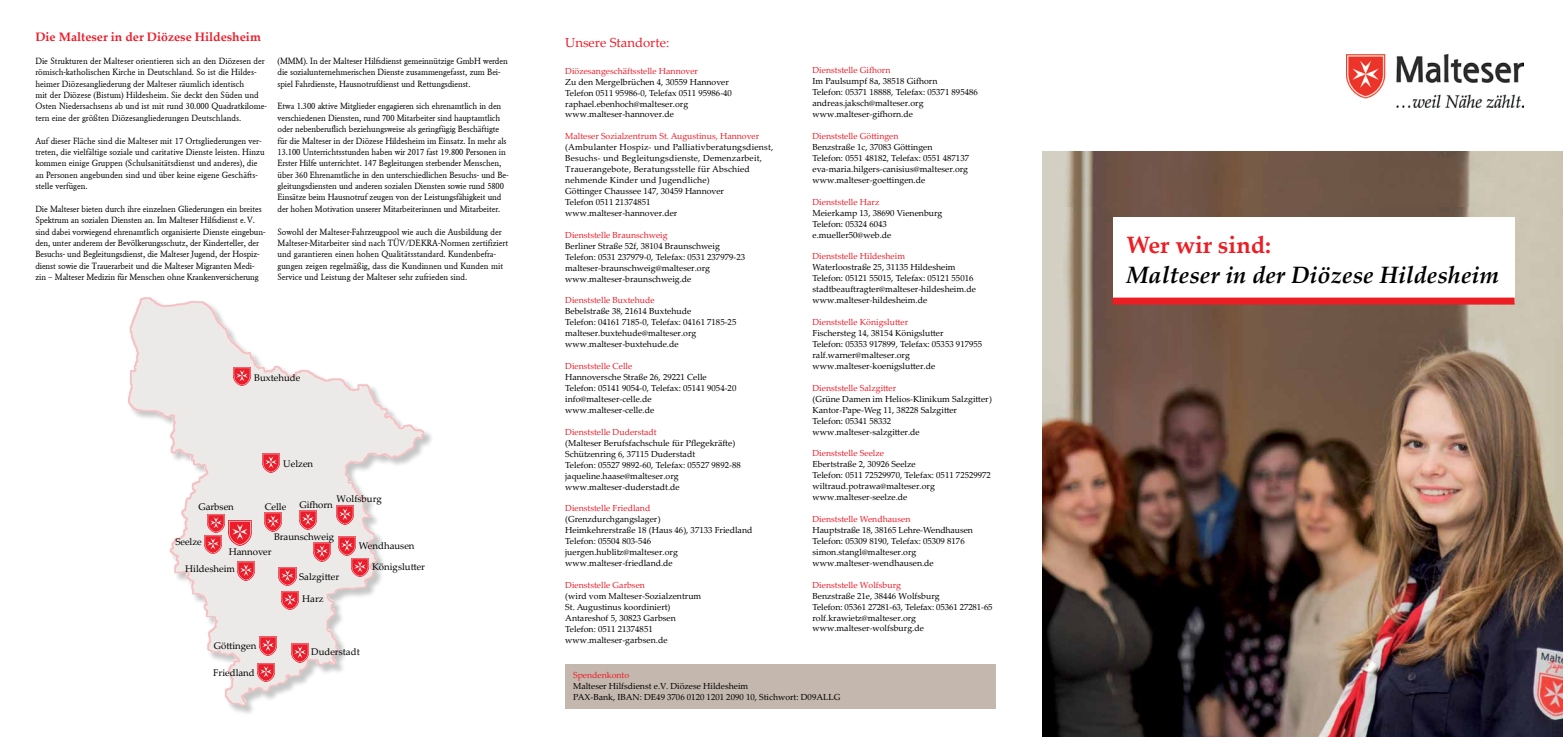
<style>
.page{position:relative;width:1563px;height:737px;background:#fff}
.page>*{position:absolute;margin:0;border:0;box-sizing:border-box;transform-origin:0 0}
.t1{font:italic 700 23.62px "Palatino Linotype";color:#000}
.t2{font:700 23.62px "Palatino Linotype";color:#ed1d24}
.t3{font:13.12px "Palatino Linotype";color:#ed1c29}
.t4{font:700 12.25px "Palatino Linotype";color:#ed1c29}
.t5{font:9.62px/20.5px "Palatino Linotype";color:#000}
.t6{font:8.75px/10.9px "Palatino Linotype";color:#000}
.t7{font:8.75px/11.4px "Malteser Garamond Standard";letter-spacing:-.01em;color:#000}
.t8{font:8.75px "Palatino Linotype";color:#ed1c29}
.t9{font:8.75px/10.9px "Palatino Linotype";letter-spacing:.02em;color:#000}
</style>
<div class="page">
<img style="left:1042px;top:206px;width:521px;height:531px">
<div style="left:128px;top:297px;width:306px;height:419px;background:#000;opacity:.75"></div>
<img style="left:128px;top:297px;width:77px;height:240px">
<img style="left:234px;top:367px;width:17px;height:19px">
<img style="left:264px;top:512px;width:17px;height:19px">
<img style="left:300px;top:510px;width:17px;height:19px">
<img style="left:337px;top:505px;width:17px;height:19px">
<img style="left:228px;top:520px;width:23px;height:25px">
<img style="left:207px;top:514px;width:17px;height:19px">
<img style="left:237px;top:561px;width:18px;height:19px">
<img style="left:257px;top:663px;width:17px;height:18px">
<img style="left:259px;top:636px;width:17px;height:19px">
<img style="left:291px;top:644px;width:18px;height:18px">
<img style="left:338px;top:536px;width:18px;height:19px">
<img style="left:351px;top:558px;width:18px;height:19px">
<img style="left:313px;top:543px;width:17px;height:18px">
<img style="left:279px;top:567px;width:17px;height:18px">
<img style="left:263px;top:453px;width:17px;height:19px">
<img style="left:204px;top:535px;width:18px;height:19px">
<div style="left:565px;top:663px;width:430px;height:45px;background:#c4b7ad"></div>
<img style="left:282px;top:591px;width:17px;height:19px">
<img style="left:1346px;top:55px;width:177px;height:52px">
<div style="left:1112px;top:217px;width:402px;height:86px;background:#fff"></div>
<div style="left:1112px;top:297px;width:402px;height:7px;background:#ed1d24"></div>
<img style="left:1042px;top:152px;width:521px;height:54px">
<h3 class="t4" style="left:35px;top:28px;width:227px">Die Malteser in der Diözese Hildesheim</h3>
<p class="t7" style="left:35px;top:55px;width:233px">Die Strukturen der Malteser orientieren sich an den Diözesen der römisch-katholischen Kirche in Deutschland. So ist die Hildes&shy;heimer Diözesangliederung der Malteser räumlich identisch<br>mit der Diözese (Bistum) Hildesheim. Sie deckt den Süden und Osten Niedersachsens ab und ist mit rund 30.000 Quadratkilome&shy;tern eine der größten Diözesangliederungen Deutschlands.</p>
<p class="t7" style="left:35px;top:135px;width:231px">Auf dieser Fläche sind die Malteser mit 17 Ortsgliederungen ver&shy;treten, die vielfältige soziale und caritative Dienste leisten. Hinzu kommen einige Gruppen (Schulsanitätsdienst und anderes), die an Personen angebunden sind und über keine eigene Geschäfts&shy;stelle verfügen.</p>
<p class="t7" style="left:35px;top:203px;width:231px">Die Malteser bieten durch ihre einzelnen Gliederungen ein breites Spektrum an sozialen Diensten an. Im Malteser Hilfsdienst e. V. sind dabei vorwiegend ehrenamtlich organisierte Dienste eingebun&shy;den, unter anderem der Bevölkerungsschutz, der Kinderteller, der Besuchs- und Begleitungsdienst, die Malteser Jugend, der Hospiz&shy;dienst sowie die Trauerarbeit und die Malteser Migranten Medi&shy;zin – Malteser Medizin für Menschen ohne Krankenversicherung</p>
<p class="t7" style="left:277px;top:55px;width:232px">(MMM). In der Malteser Hilfsdienst gemeinnützige GmbH werden die sozialunternehmerischen Dienste zusammengefasst, zum Bei&shy;spiel Fahrdienste, Hausnotrufdienst und Rettungsdienst.</p>
<p class="t7" style="left:277px;top:101px;width:232px">Etwa 1.300 aktive Mitglieder engagieren sich ehrenamtlich in den verschiedenen Diensten, rund 700 Mitarbeiter sind hauptamtlich oder nebenberuflich beziehungsweise als geringfügig Beschäftigte für die Malteser in der Diözese Hildesheim im Einsatz. In mehr als 13.100 Unterrichtsstunden haben wir 2017 fast 19.800 Personen in Erster Hilfe unterrichtet. 147 Begleitungen sterbender Menschen, über 360 Ehrenamtliche in den unterschiedlichen Besuchs- und Be&shy;gleitungsdiensten und anderen sozialen Diensten sowie rund 5800<br>Einsätze beim Hausnotruf zeugen von der Leistungsfähigkeit und der hohen Motivation unserer Mitarbeiterinnen und Mitarbeiter.</p>
<p class="t7" style="left:277px;top:226px;width:232px">Sowohl der Malteser-Fahrzeugpool wie auch die Ausbildung der Malteser-Mitarbeiter sind nach TÜV/DEKRA-Normen zertifiziert und garantieren einen hohen Qualitätsstandard. Kundenbefra&shy;gungen zeigen regelmäßig, dass die Kundinnen und Kunden mit Service und Leistung der Malteser sehr zufrieden sind.</p>
<p class="t5" style="left:254px;top:366px;width:48px">Buxtehude</p>
<p class="t5" style="left:283px;top:453px;width:31px">Uelzen</p>
<p class="t5" style="left:265px;top:495px;width:23px">Celle</p>
<p class="t5" style="left:299px;top:494px;width:35px">Gifhorn</p>
<p class="t5" style="left:337px;top:488px;width:47px">Wolfsburg</p>
<p class="t5" style="left:229px;top:541px;width:44px">Hannover</p>
<p class="t5" style="left:198px;top:495px;width:37px">Garbsen</p>
<p class="t5" style="left:274px;top:526px;width:62px">Braunschweig</p>
<p class="t5" style="left:299px;top:565px;width:42px">Salzgitter</p>
<p class="t5" style="left:175px;top:531px;width:28px">Seelze</p>
<p class="t5" style="left:372px;top:535px;width:55px;text-indent:-13px">Wendhausen<br>Königslutter</p>
<p class="t5" style="left:185px;top:557px;width:51px">Hildesheim</p>
<p class="t5" style="left:214px;top:634px;width:44px">Göttingen</p>
<p class="t5" style="left:213px;top:662px;width:43px">Friedland</p>
<p class="t5" style="left:302px;top:588px;width:23px">Harz</p>
<p class="t5" style="left:311px;top:641px;width:50px">Duderstadt</p>
<h2 class="t3" style="left:565px;top:33px;width:106px">Unsere Standorte:</h2>
<p class="t8" style="left:565px;top:64px;width:134px">Diözesangeschäftsstelle Hannover</p>
<p class="t6" style="left:565px;top:76px;width:168px">Zu den Mergelbrüchen 4, 30559 Hannover Telefon 0511 95986-0, Telefax 0511 95986-40 raphael.ebenhoch@malteser.org www.malteser-hannover.de</p>
<p class="t8" style="left:565px;top:130px;width:195px">Malteser Sozialzentrum St. Augustinus, Hannover</p>
<p class="t9" style="left:565px;top:141px;width:209px">(Ambulanter Hospiz- und Palliativberatungsdienst, Besuchs- und Begleitungsdienste, Demenzarbeit, Trauerangebote, Beratungsstelle für Abschied nehmende Kinder und Jugendliche)<br>Göttinger Chaussee 147, 30459 Hannover<br>Telefon 0511 21374851<br>www.malteser-hannover.der</p>
<p class="t8" style="left:565px;top:229px;width:104px">Dienststelle Braunschweig</p>
<p class="t6" style="left:565px;top:240px;width:181px">Berliner Straße 52f, 38104 Braunschweig Telefon: 0531 237979-0, Telefax: 0531 237979-23 malteser-braunschweig@malteser.org www.malteser-braunschweig.de</p>
<p class="t8" style="left:565px;top:294px;width:91px">Dienststelle Buxtehude</p>
<p class="t6" style="left:565px;top:305px;width:173px">Bebelstraße 38, 21614 Buxtehude<br>Telefon: 04161 7185-0, Telefax: 04161 7185-25 malteser.buxtehude@malteser.org www.malteser-buxtehude.de</p>
<p class="t8" style="left:565px;top:360px;width:69px">Dienststelle Celle</p>
<p class="t6" style="left:565px;top:371px;width:173px">Hannoversche Straße 26, 29221 Celle Telefon: 05141 9054-0, Telefax: 05141 9054-20 info@malteser-celle.de www.malteser-celle.de</p>
<p class="t8" style="left:565px;top:425px;width:93px">Dienststelle Duderstadt</p>
<p class="t6" style="left:565px;top:437px;width:177px">(Malteser Berufsfachschule für Pflegekräfte)<br>Schützenring 6, 37115 Duderstadt<br>Telefon: 05527 9892-60, Telefax: 05527 9892-88 jaqueline.haase@malteser.org www.malteser-duderstadt.de</p>
<p class="t8" style="left:565px;top:502px;width:87px">Dienststelle Friedland</p>
<p class="t6" style="left:565px;top:513px;width:189px">(Grenzdurchgangslager)<br>Heimkehrerstraße 18 (Haus 46), 37133 Friedland<br>Telefon: 05504 803-546 juergen.hublitz@malteser.org www.malteser-friedland.de</p>
<p class="t8" style="left:565px;top:579px;width:81px">Dienststelle Garbsen</p>
<p class="t6" style="left:565px;top:590px;width:138px">(wird vom Malteser-Sozialzentrum<br>St. Augustinus koordiniert)<br>Antareshof 5, 30823 Garbsen<br>Telefon: 0511 21374851 www.malteser-garbsen.de</p>
<p class="t8" style="left:812px;top:64px;width:79px">Dienststelle Gifhorn</p>
<p class="t6" style="left:812px;top:76px;width:167px">Im Paulsumpf 8a, 38518 Gifhorn<br>Telefon: 05371 18888, Telefax: 05371 895486 andreas.jaksch@malteser.org www.malteser-gifhorn.de</p>
<p class="t8" style="left:812px;top:130px;width:88px">Dienststelle Göttingen</p>
<p class="t6" style="left:812px;top:141px;width:158px">Benzstraße 1c, 37083 Göttingen<br>Telefon: 0551 48182, Telefax: 0551 487137 eva-maria.hilgers-canisius@malteser.org www.malteser-goettingen.de</p>
<p class="t8" style="left:812px;top:195px;width:68px">Dienststelle Harz</p>
<p class="t6" style="left:812px;top:207px;width:131px">Meierkamp 13, 38690 Vienenburg<br>Telefon: 05324 6043 e.mueller50@web.de</p>
<p class="t8" style="left:812px;top:250px;width:94px">Dienststelle Hildesheim</p>
<p class="t6" style="left:812px;top:261px;width:165px">Waterloostraße 25, 31135 Hildesheim Telefon: 05121 55015, Telefax: 05121 55016 stadtbeauftragter@malteser-hildesheim.de www.malteser-hildesheim.de</p>
<p class="t8" style="left:812px;top:316px;width:97px">Dienststelle Königslutter</p>
<p class="t6" style="left:812px;top:327px;width:171px">Fischersteg 14, 38154 Königslutter<br>Telefon: 05353 917899, Telefax: 05353 917955 ralf.warner@malteser.org www.malteser-koenigslutter.de</p>
<p class="t8" style="left:812px;top:381px;width:85px">Dienststelle Salzgitter</p>
<p class="t6" style="left:812px;top:393px;width:181px">(Grüne Damen im Helios-Klinikum Salzgitter)<br>Kantor-Pape-Weg 11, 38228 Salzgitter<br>Telefon: 05341 58332 www.malteser-salzgitter.de</p>
<p class="t8" style="left:812px;top:447px;width:73px">Dienststelle Seelze</p>
<p class="t6" style="left:812px;top:458px;width:180px">Ebertstraße 2, 30926 Seelze<br>Telefon: 0511 72529970, Telefax: 0511 72529972 wiltraud.potrawa@malteser.org www.malteser-seelze.de</p>
<p class="t8" style="left:812px;top:513px;width:99px">Dienststelle Wendhausen</p>
<p class="t6" style="left:812px;top:524px;width:162px">Hauptstraße 18, 38165 Lehre-Wendhausen Telefon: 05309 8190, Telefax: 05309 8176 simon.stangl@malteser.org www.malteser-wendhausen.de</p>
<p class="t8" style="left:812px;top:578px;width:90px">Dienststelle Wolfsburg</p>
<p class="t6" style="left:812px;top:590px;width:182px">Benzstraße 21e, 38446 Wolfsburg<br>Telefon: 05361 27281-63, Telefax: 05361 27281-65 rolf.krawietz@malteser.org www.malteser-wolfsburg.de</p>
<p class="t8" style="left:573px;top:668px;width:58px">Spendenkonto</p>
<p class="t6" style="left:573px;top:680px;width:269px;line-height:11.4px">Malteser Hilfsdienst e.V. Diözese Hildesheim<br>PAX-Bank, IBAN: DE49 3706 0120 1201 2090 10, Stichwort: D09ALLG</p>
<h1 class="t2" style="left:1126px;top:228px;width:146px">Wer wir sind:</h1>
<h1 class="t1" style="left:1126px;top:258px;width:374px">Malteser in der Diözese Hildesheim</h1>
</div>
